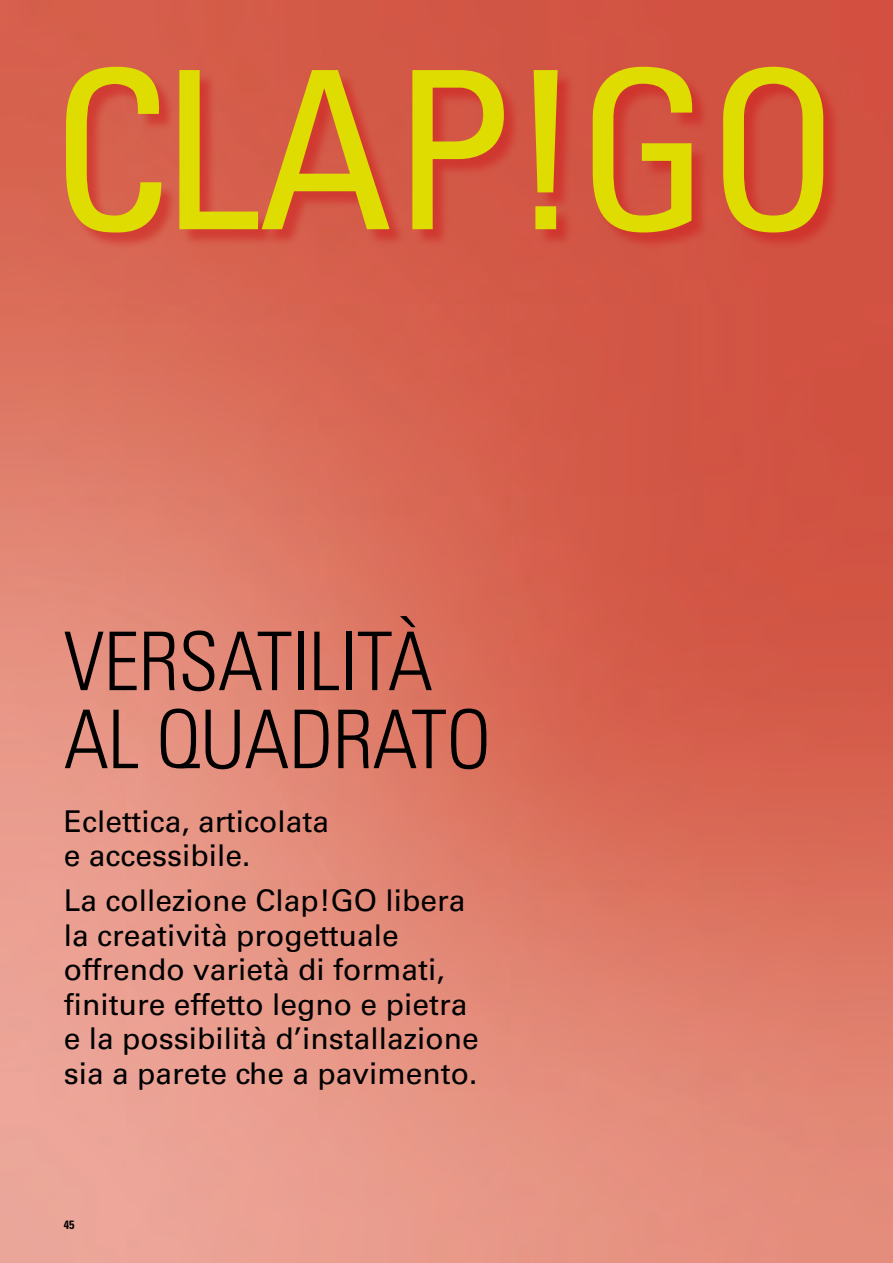
<style>
.page{position:relative;width:893px;height:1263px;background:#fff}
.page>*{position:absolute;margin:0;border:0;box-sizing:border-box;transform-origin:0 0}
.t1{font:condensed 220.5px "Univers LT Std";letter-spacing:-.015em;color:#dedc00}
.t2{font:300 condensed 81px/78px "Univers LT Std";letter-spacing:-.01em;color:#000}
.t3{font:30px/34.5px "Univers LT Std";color:#000}
.t4{font:700 condensed 12px "Univers LT Std";color:#000}
</style>
<div class="page">
<img style="left:0;top:0;width:893px;height:1263px">
<div style="left:68px;top:70px;width:773px;height:180px;background:#cd1719;opacity:.5"></div>
<h1 class="t1" style="left:50px;top:11px;width:792px">CLAP!GO</h1>
<h2 class="t2" style="left:64px;top:623px;width:429px">VERSATILITÀ<br>AL QUADRATO</h2>
<p class="t3" style="left:64px;top:804px;width:267px">Eclettica, articolata e accessibile.</p>
<p class="t3" style="left:64px;top:884px;width:417px">La collezione Clap!GO libera la creatività progettuale offrendo varietà di formati, finiture effetto legno e pietra e la possibilità d’installazione sia a parete che a pavimento.</p>
<p class="t4" style="left:64px;top:1218px;width:12px">45</p>
</div>
